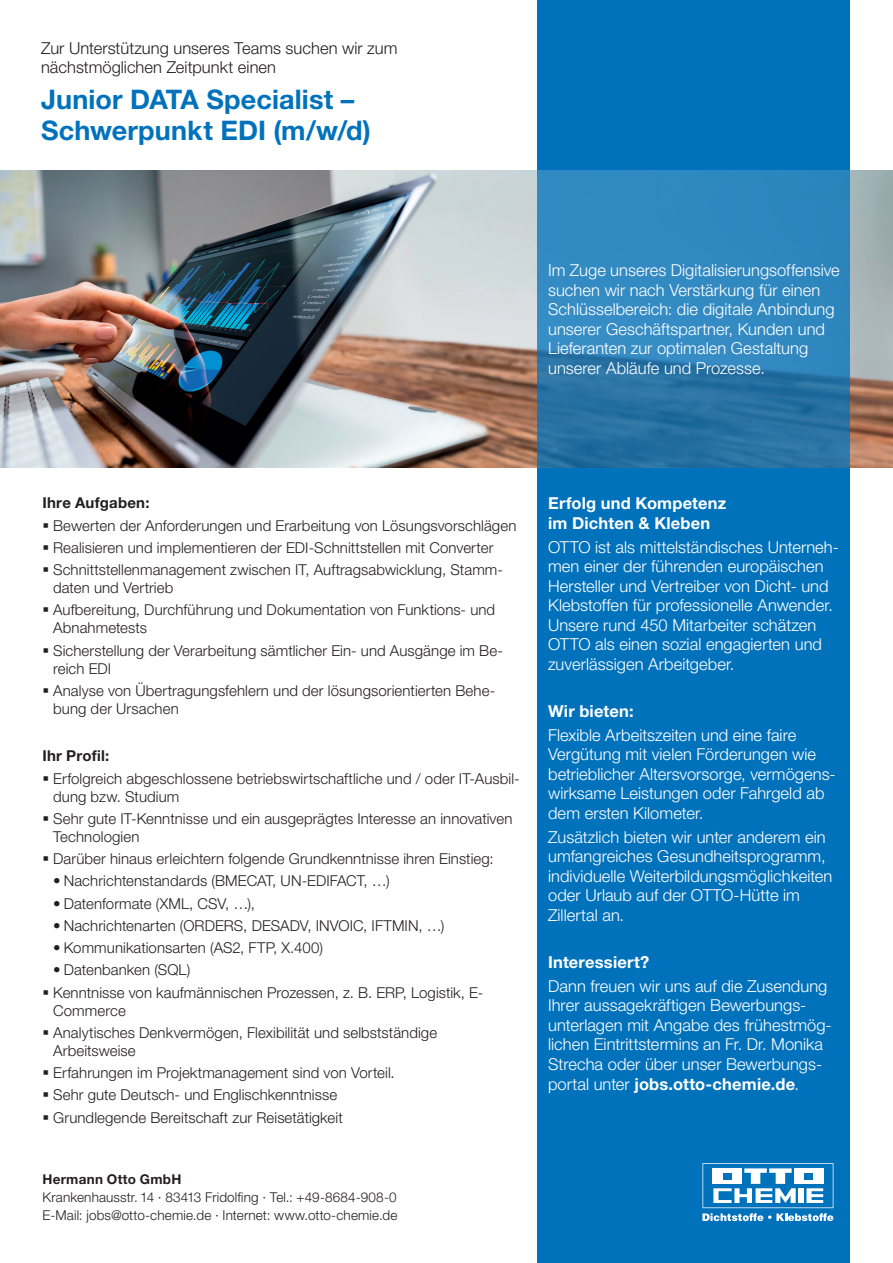
<style>
.page{position:relative;width:893px;height:1263px;background:#fff}
.page>*{position:absolute;margin:0;border:0;box-sizing:border-box;transform-origin:0 0}
.t1{font:700 27px/31.5px "Helvetica Neue LT Pro";letter-spacing:.005em;color:#0072bc}
.t2{font:300 16.5px/19.5px "Helvetica Neue LT Pro";letter-spacing:.005em;color:#fff}
.t3{font:300 16.5px/19.5px "Helvetica Neue LT Pro";color:#231f20}
.t4{font:700 16.5px/19.5px "Helvetica Neue LT Pro";letter-spacing:.01em;color:#fff}
.t5{font:300 15px/22.2px "Helvetica Neue LT Pro";letter-spacing:.005em;color:#231f20}
.t6{font:700 15px "Helvetica Neue LT Pro";letter-spacing:.015em;color:#231f20}
.t7{font:300 13.5px/18px "Helvetica Neue LT Pro";letter-spacing:.01em;color:#231f20}
.t8{font:700 13.5px "Helvetica Neue LT Pro";letter-spacing:.02em;color:#231f20}
.s1{font-weight:700}
</style>
<div class="page">
<div style="left:537px;top:0;width:313px;height:1263px;background:#0072bc"></div>
<svg style="left:702px;top:1163px;width:131px;height:58px"></svg>
<img style="left:0;top:170px;width:893px;height:298px">
<svg style="left:537px;top:170px;width:313px;height:298px;fill:#2f87bf"></svg>
<p class="t3" style="left:41px;top:38px;width:358px">Zur Unterstützung unseres Teams suchen wir zum nächstmöglichen Zeitpunkt einen</p>
<h1 class="t1" style="left:41px;top:83px;width:331px">Junior DATA Specialist –<br>Schwerpunkt EDI (m/w/d)</h1>
<p class="t2" style="left:548px;top:260px;width:293px">Im Zuge unseres Digitalisierungsoffensive suchen wir nach Verstärkung für einen Schlüsselbereich: die digitale Anbindung unserer Geschäftspartner, Kunden und Lieferanten zur optimalen Gestaltung unserer Abläufe und Prozesse.</p>
<p class="t6" style="left:43px;top:494px;width:108px">Ihre Aufgaben:</p>
<p class="t5" style="left:53px;top:514px;width:465px">Bewerten der Anforderungen und Erarbeitung von Lösungsvorschlägen<br>Realisieren und implementieren der EDI-Schnittstellen mit Converter<br>Schnittstellenmanagement zwischen IT, Auftragsabwicklung, Stamm-</p>
<p class="t5" style="left:53px;top:576px;width:444px">daten und Vertrieb<br>Aufbereitung, Durchführung und Dokumentation von Funktions- und</p>
<p class="t5" style="left:53px;top:616px;width:451px">Abnahmetests<br>Sicherstellung der Verarbeitung sämtlicher Ein- und Ausgänge im Be-</p>
<p class="t5" style="left:53px;top:657px;width:444px">reich EDI<br>Analyse von Übertragungsfehlern und der lösungsorientierten Behe-</p>
<p class="t5" style="left:53px;top:697px;width:127px">bung der Ursachen</p>
<p class="t6" style="left:43px;top:747px;width:68px">Ihr Profil:</p>
<p class="t5" style="left:53px;top:769px;width:468px;line-height:18px">Erfolgreich abgeschlossene betriebswirtschaftliche und / oder IT-Ausbil&shy;dung bzw. Studium</p>
<p class="t5" style="left:53px;top:809px;width:461px;line-height:18px">Sehr gute IT-Kenntnisse und ein ausgeprägtes Interesse an innovativen<br>Technologien</p>
<p class="t5" style="left:53px;top:847px;width:442px">Darüber hinaus erleichtern folgende Grundkenntnisse ihren Einstieg:</p>
<p class="t5" style="left:53px;top:870px;width:338px">• Nachrichtenstandards (BMECAT, UN-EDIFACT, …)</p>
<p class="t5" style="left:53px;top:892px;width:203px">• Datenformate (XML, CSV, …),</p>
<p class="t5" style="left:53px;top:914px;width:393px">• Nachrichtenarten (ORDERS, DESADV, INVOIC, IFTMIN, …)</p>
<p class="t5" style="left:53px;top:936px;width:271px">• Kommunikationsarten (AS2, FTP, X.400)</p>
<p class="t5" style="left:53px;top:959px;width:432px">• Datenbanken (SQL)<br>Kenntnisse von kaufmännischen Prozessen, z. B. ERP, Logistik, E-</p>
<p class="t5" style="left:53px;top:999px;width:386px">Commerce<br>Analytisches Denkvermögen, Flexibilität und selbstständige</p>
<p class="t5" style="left:53px;top:1039px;width:343px">Arbeitsweise<br>Erfahrungen im Projektmanagement sind von Vorteil.<br>Sehr gute Deutsch- und Englischkenntnisse Grundlegende Bereitschaft zur Reisetätigkeit</p>
<p class="t8" style="left:43px;top:1171px;width:140px">Hermann Otto GmbH</p>
<p class="t7" style="left:43px;top:1188px;width:357px">Krankenhausstr. 14 ∙ 83413 Fridolfing ∙ Tel.: +49-8684-908-0<br>E-Mail: jobs@otto-chemie.de ∙ Internet: www.otto-chemie.de</p>
<p class="t4" style="left:548px;top:493px;width:180px">Erfolg und Kompetenz im Dichten &amp; Kleben</p>
<p class="t2" style="left:548px;top:537px;width:292px">OTTO ist als mittelständisches Unterneh&shy;men einer der führenden europäischen Hersteller und Vertreiber von Dicht- und Klebstoffen für professionelle Anwender.<br>Unsere rund 450 Mitarbeiter schätzen OTTO als einen sozial engagierten und zuverlässigen Arbeitgeber.</p>
<p class="t4" style="left:548px;top:701px;width:87px">Wir bieten:</p>
<p class="t2" style="left:548px;top:725px;width:289px">Flexible Arbeitszeiten und eine faire Vergütung mit vielen Förderungen wie betrieblicher Altersvorsorge, vermögens&shy;wirksame Leistungen oder Fahrgeld ab dem ersten Kilometer.</p>
<p class="t2" style="left:548px;top:827px;width:286px">Zusätzlich bieten wir unter anderem ein umfangreiches Gesundheitsprogramm, individuelle Weiterbildungsmöglichkeiten oder Urlaub auf der OTTO-Hütte im Zillertal an.</p>
<p class="t4" style="left:548px;top:952px;width:103px">Interessiert?</p>
<p class="t2" style="left:548px;top:976px;width:285px">Dann freuen wir uns auf die Zusendung Ihrer aussagekräftigen Bewerbungs&shy;unterlagen mit Angabe des frühestmög&shy;lichen Eintrittstermins an Fr. Dr. Monika Strecha oder über unser Bewerbungs&shy;portal unter <span class="s1">jobs.otto-chemie.de</span>.</p>
</div>
